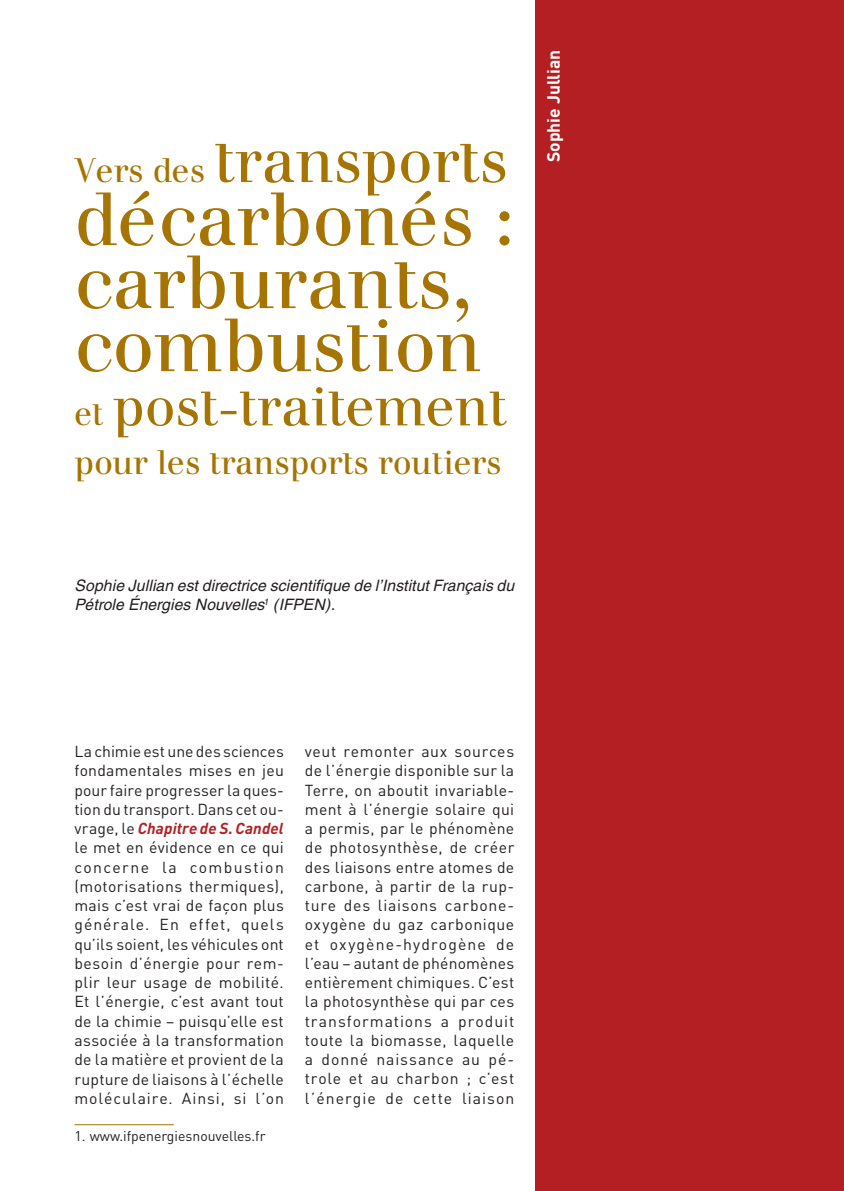
<style>
.page{position:relative;width:844px;height:1191px;background:#fff}
.page>*{position:absolute;margin:0;border:0;box-sizing:border-box;transform-origin:0 0}
.t1{font:73.5px/63px "Apfelbaum";color:#a57403}
.t2{font:61.25px "Apfelbaum";color:#a57403}
.t3{font:54.25px "Apfelbaum";color:#a57403}
.t4{font:33.25px "Apfelbaum";color:#a57403}
.t5{font:700 17.5px "DIN";color:#fff}
.t6{font:15.75px/19.2px "DIN";letter-spacing:.055em;color:#231f20;text-align:justify}
.t7{font:italic 15.75px/19.2px "Helvetica";letter-spacing:.005em;color:#231f20}
.t8{font:14px "DIN";color:#231f20}
.s1{font-size:33.25px}
.s2{font-weight:700;font-style:italic;color:#b31f23}
</style>
<div class="page">
<div style="left:535px;top:0;width:308px;height:1191px;background:#b31f23"></div>
<hr style="left:74px;top:1124px;width:100px;height:1px;background:#a57403">
<h2 class="t2" style="left:74px;top:124px;width:434px"><span class="s1">Vers des</span> transports</h2>
<h1 class="t1" style="left:74px;top:188px;width:441px">décarbonés : carburants, combustion</h1>
<h3 class="t3" style="left:74px;top:374px;width:433px"><span class="s1">et</span> post-traitement</h3>
<h3 class="t4" style="left:74px;top:443px;width:428px">pour les transports routiers</h3>
<p class="t5" style="left:542px;top:162px;width:114px;rotate:-90deg">Sophie Jullian</p>
<p class="t7" style="left:74px;top:576px;width:441px">Sophie Jullian est directrice scientifique de l’Institut Français du<br>Pétrole Énergies Nouvelles<sup>1</sup> (IFPEN).</p>
<p class="t6" style="left:74px;top:741px;width:211px">La chimie est une des sciences fondamentales mises en jeu pour faire progresser la ques&shy;tion du transport. Dans cet ou&shy;vrage, le <span class="s2">Chapitre de S. Candel </span>le met en évidence en ce qui concerne la combustion (motorisations thermiques), mais c’est vrai de façon plus générale. En effet, quels qu’ils soient, les véhicules ont besoin d’énergie pour rem&shy;plir leur usage de mobilité.<br>Et l’énergie, c’est avant tout de la chimie – puisqu’elle est associée à la transformation de la matière et provient de la rupture de liaisons à l’échelle moléculaire. Ainsi, si l’on</p>
<p class="t6" style="left:305px;top:741px;width:211px">veut remonter aux sources de l’énergie disponible sur la Terre, on aboutit invariable&shy;ment à l’énergie solaire qui a permis, par le phénomène de photosynthèse, de créer des liaisons entre atomes de carbone, à partir de la rup&shy;ture des liaisons carbone&shy;oxygène du gaz carbonique et oxygène-hydrogène de l’eau – autant de phénomènes entièrement chimiques. C’est la photosynthèse qui par ces transformations a produit toute la biomasse, laquelle a donné naissance au pé&shy;trole et au charbon ; c’est l’énergie de cette liaison</p>
<p class="t8" style="left:74px;top:1127px;width:193px">1. www.ifpenergiesnouvelles.fr</p>
</div>
